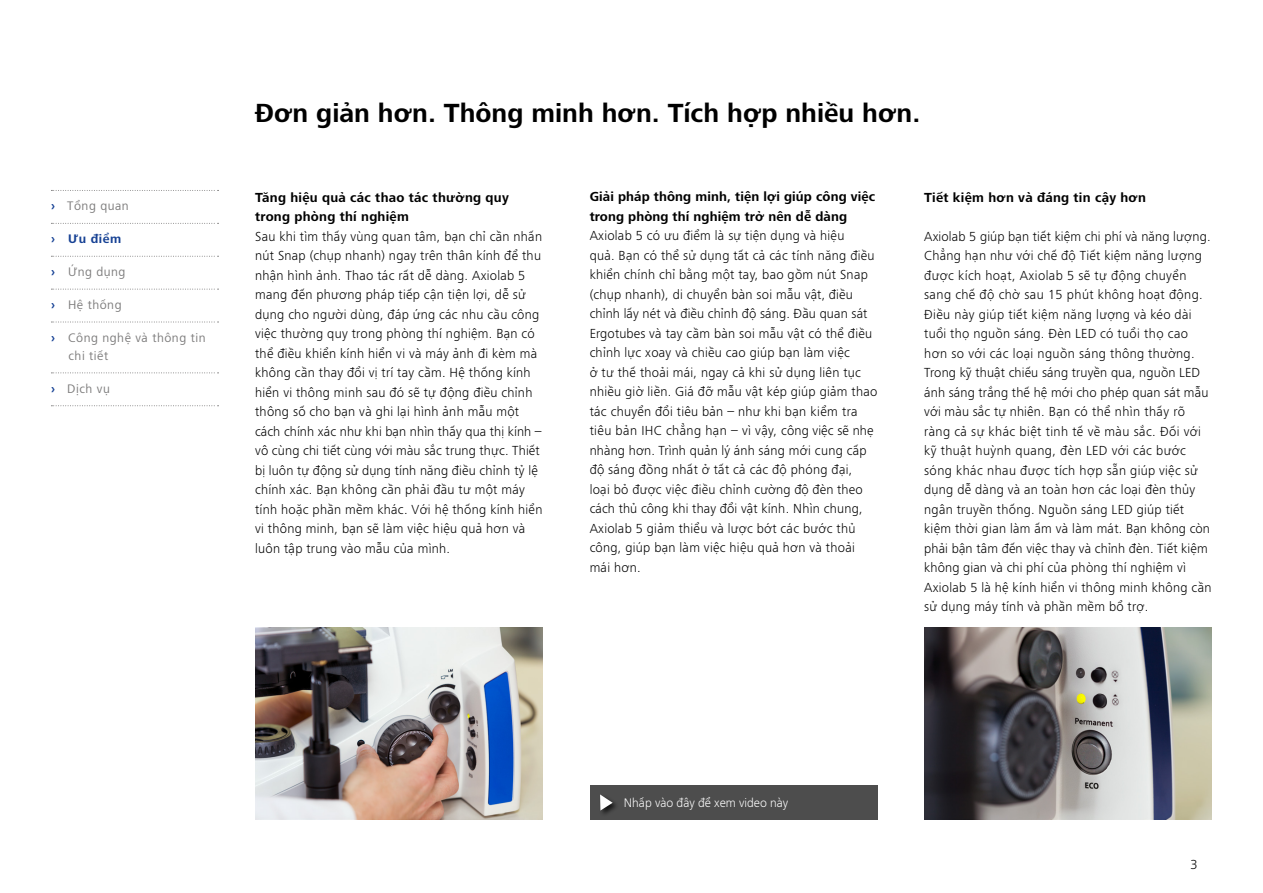
<style>
.page{position:relative;width:1263px;height:893px;background:#fff}
.page>*{position:absolute;margin:0;border:0;box-sizing:border-box;transform-origin:0 0}
.t1{font:700 27px "ZEISS Frutiger Next Viet";color:#000}
.t2{font:300 13.5px/19.5px "ZEISS Frutiger Next Viet";letter-spacing:.02em;color:#000}
.t3{font:700 13.5px/19.5px "ZEISS Frutiger Next Viet";letter-spacing:.01em;color:#000}
.t4{font:12.75px/18px "ZEISS Frutiger Next Viet";letter-spacing:.04em;color:#7c7b7b}
.t5{font:300 12.75px "ZEISS Frutiger Next Viet";color:#fff}
.t6{font:700 12.75px "ZEISS Frutiger Next Viet";letter-spacing:.04em;color:#164194}
.s1{font-weight:700;color:#164194}
</style>
<div class="page">
<img style="left:255px;top:628px;width:288px;height:191px">
<img style="left:924px;top:628px;width:288px;height:191px">
<div style="left:590px;top:785px;width:287px;height:34px;background:#4d4d4d"></div>
<div style="left:598px;top:793px;width:21px;height:25px;background:#000;opacity:.75"></div>
<svg style="left:600px;top:794px;width:13px;height:16px"></svg>
<svg style="left:51px;top:190px;width:168px;height:1px"></svg>
<svg style="left:51px;top:223px;width:168px;height:1px"></svg>
<svg style="left:51px;top:256px;width:168px;height:1px"></svg>
<svg style="left:51px;top:289px;width:168px;height:1px"></svg>
<svg style="left:51px;top:322px;width:168px;height:1px"></svg>
<svg style="left:51px;top:372px;width:168px;height:1px"></svg>
<svg style="left:51px;top:405px;width:168px;height:1px"></svg>
<p class="t4" style="left:51px;top:197px;width:79px"><span class="s1">›</span> Tổng quan</p>
<p class="t6" style="left:51px;top:230px;width:72px">› Ưu điểm</p>
<p class="t4" style="left:51px;top:262px;width:76px"><span class="s1">›</span> Ứng dụng</p>
<p class="t4" style="left:51px;top:295px;width:72px"><span class="s1">›</span> Hệ thống</p>
<p class="t4" style="left:68px;top:328px;width:139px;text-indent:-17px"><span class="s1">›</span> Công nghệ và thông tin chi tiết</p>
<p class="t4" style="left:51px;top:379px;width:60px"><span class="s1">›</span> Dịch vụ</p>
<h1 class="t1" style="left:255px;top:93px;width:667px">Đơn giản hơn. Thông minh hơn. Tích hợp nhiều hơn.</h1>
<p class="t3" style="left:255px;top:187px;width:255px">Tăng hiệu quả các thao tác thường quy trong phòng thí nghiệm</p>
<p class="t2" style="left:255px;top:226px;width:289px">Sau khi tìm thấy vùng quan tâm, bạn chỉ cần nhấn nút Snap (chụp nhanh) ngay trên thân kính để thu nhận hình ảnh. Thao tác rất dễ dàng. Axiolab 5 mang đến phương pháp tiếp cận tiện lợi, dễ sử dụng cho người dùng, đáp ứng các nhu cầu công việc thường quy trong phòng thí nghiệm. Bạn có thể điều khiển kính hiển vi và máy ảnh đi kèm mà không cần thay đổi vị trí tay cầm. Hệ thống kính hiển vi thông minh sau đó sẽ tự động điều chỉnh thông số cho bạn và ghi lại hình ảnh mẫu một cách chính xác như khi bạn nhìn thấy qua thị kính – vô cùng chi tiết cùng với màu sắc trung thực. Thiết bị luôn tự động sử dụng tính năng điều chỉnh tỷ lệ chính xác. Bạn không cần phải đầu tư một máy tính hoặc phần mềm khác. Với hệ thống kính hiển vi thông minh, bạn sẽ làm việc hiệu quả hơn và luôn tập trung vào mẫu của mình.</p>
<p class="t3" style="left:590px;top:187px;width:287px">Giải pháp thông minh, tiện lợi giúp công việc trong phòng thí nghiệm trở nên dễ dàng</p>
<p class="t2" style="left:590px;top:226px;width:289px">Axiolab 5 có ưu điểm là sự tiện dụng và hiệu<br>quả. Bạn có thể sử dụng tất cả các tính năng điều khiển chính chỉ bằng một tay, bao gồm nút Snap (chụp nhanh), di chuyển bàn soi mẫu vật, điều chỉnh lấy nét và điều chỉnh độ sáng. Đầu quan sát Ergotubes và tay cầm bàn soi mẫu vật có thể điều chỉnh lực xoay và chiều cao giúp bạn làm việc<br>ở tư thế thoải mái, ngay cả khi sử dụng liên tục nhiều giờ liền. Giá đỡ mẫu vật kép giúp giảm thao tác chuyển đổi tiêu bản – như khi bạn kiểm tra tiêu bản IHC chẳng hạn – vì vậy, công việc sẽ nhẹ nhàng hơn. Trình quản lý ánh sáng mới cung cấp độ sáng đồng nhất ở tất cả các độ phóng đại,<br>loại bỏ được việc điều chỉnh cường độ đèn theo cách thủ công khi thay đổi vật kính. Nhìn chung, Axiolab 5 giảm thiểu và lược bớt các bước thủ công, giúp bạn làm việc hiệu quả hơn và thoải mái hơn.</p>
<p class="t3" style="left:924px;top:187px;width:223px">Tiết kiệm hơn và đáng tin cậy hơn</p>
<p class="t2" style="left:924px;top:226px;width:289px">Axiolab 5 giúp bạn tiết kiệm chi phí và năng lượng.<br>Chẳng hạn như với chế độ Tiết kiệm năng lượng được kích hoạt, Axiolab 5 sẽ tự động chuyển sang chế độ chờ sau 15 phút không hoạt động.<br>Điều này giúp tiết kiệm năng lượng và kéo dài tuổi thọ nguồn sáng. Đèn LED có tuổi thọ cao hơn so với các loại nguồn sáng thông thường.<br>Trong kỹ thuật chiếu sáng truyền qua, nguồn LED ánh sáng trắng thế hệ mới cho phép quan sát mẫu với màu sắc tự nhiên. Bạn có thể nhìn thấy rõ ràng cả sự khác biệt tinh tế về màu sắc. Đối với kỹ thuật huỳnh quang, đèn LED với các bước sóng khác nhau được tích hợp sẵn giúp việc sử dụng dễ dàng và an toàn hơn các loại đèn thủy ngân truyền thống. Nguồn sáng LED giúp tiết kiệm thời gian làm ấm và làm mát. Bạn không còn phải bận tâm đến việc thay và chỉnh đèn. Tiết kiệm không gian và chi phí của phòng thí nghiệm vì Axiolab 5 là hệ kính hiển vi thông minh không cần sử dụng máy tính và phần mềm bổ trợ.</p>
<p class="t5" style="left:624px;top:794px;width:166px">Nhấp vào đây để xem video này</p>
<p class="t2" style="left:1190px;top:854px;width:9px">3</p>
</div>
